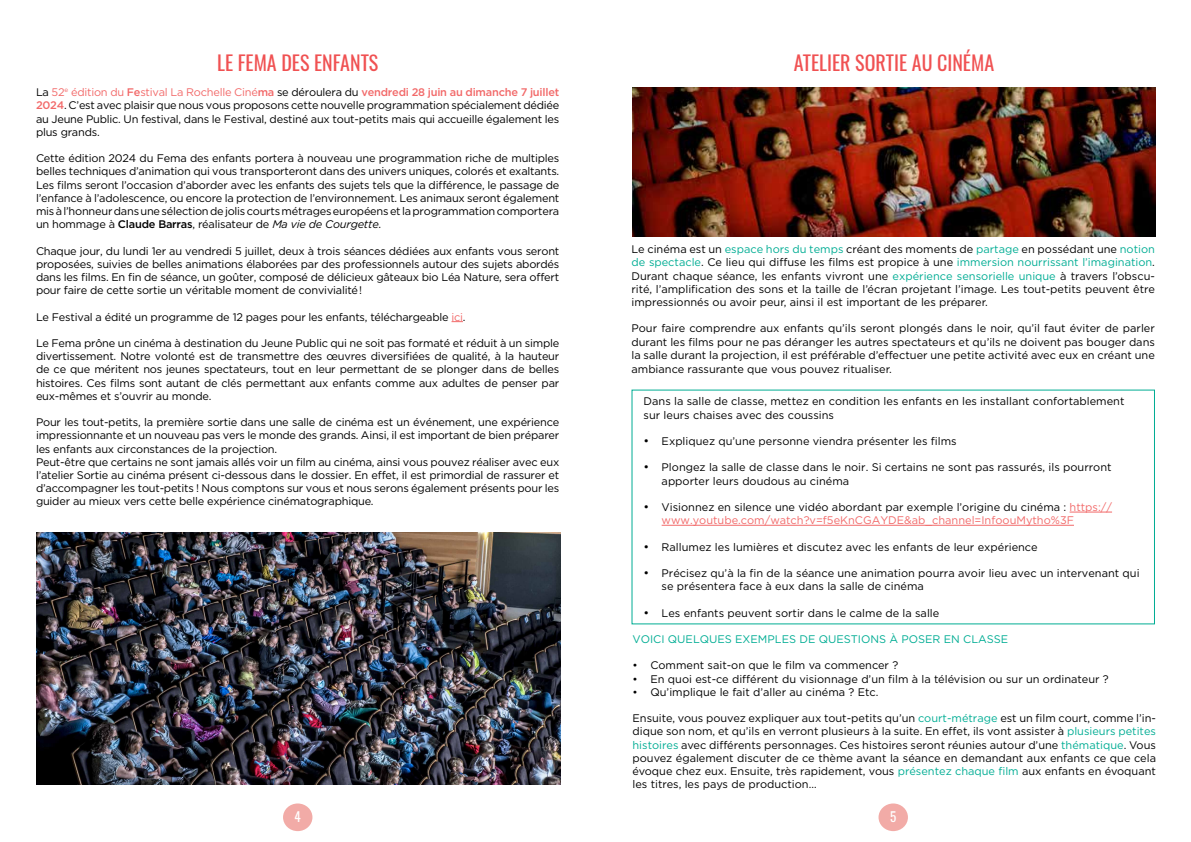
<style>
.page{position:relative;width:1191px;height:842px;background:#fff}
.page>*{position:absolute;margin:0;border:0;box-sizing:border-box;transform-origin:0 0}
.t1{font:20px "Oswald";color:#f05152}
.t2{font:13px "Oswald";color:#fff}
.t3{font:11px/13.2px "Gotham";letter-spacing:-.02em;color:#000;text-align:justify}
.t4{font:11px/13.2px "Gotham";color:#000}
.t5{font:11px/13.2px "Gotham";color:#f26969}
.t6{font:11px "Gotham";color:#00ad94}
.s1{color:#f26969}
.s2{font-weight:500;color:#f26969}
.s3{font-weight:500}
.s4{font-style:italic}
.s5{color:#00ad94}
.s6{font-size:12px}
.s7{font-size:12px;color:#000}
.s8{color:#000}
</style>
<div class="page">
<div style="left:878px;top:803px;width:30px;height:28px;background:#f2aba7;border-radius:50%"></div>
<div style="left:283px;top:803px;width:29px;height:28px;background:#f2aba7;border-radius:50%"></div>
<img style="left:37px;top:533px;width:523px;height:251px">
<svg style="left:451px;top:321px;width:12px;height:1px"></svg>
<img style="left:632px;top:87px;width:524px;height:150px">
<hr style="left:1069px;top:512px;width:43px;height:1px;background:#f26969">
<hr style="left:661px;top:525px;width:413px;height:1px;background:#f26969">
<h1 class="t1" style="left:217px;top:45px;width:107px">LE FEMA DES ENFANTS</h1>
<p class="t3" style="left:36px;top:85px;width:525px">La <span class="s1">52</span><sup>e</sup> <span class="s1">édition du</span> <span class="s2">Fe</span><span class="s1">stival La Rochelle Ciné</span><span class="s2">ma</span> se déroulera du <span class="s2">vendredi 28 juin au dimanche 7 juillet 2024</span>. C’est avec plaisir que nous vous proposons cette nouvelle programmation spécialement dédiée au Jeune Public. Un festival, dans le Festival, destiné aux tout-petits mais qui accueille également les plus grands.</p>
<p class="t3" style="left:36px;top:151px;width:525px">Cette édition 2024 du Fema des enfants portera à nouveau une programmation riche de multiples belles techniques d’animation qui vous transporteront dans des univers uniques, colorés et exaltants.<br>Les films seront l’occasion d’aborder avec les enfants des sujets tels que la différence, le passage de l’enfance à l’adolescence, ou encore la protection de l’environnement. Les animaux seront également mis à l’honneur dans une sélection de jolis courts métrages européens et la programmation comportera un hommage à <span class="s3">Claude Barras</span>, réalisateur de <span class="s4">Ma vie de Courgette</span>.</p>
<p class="t3" style="left:36px;top:244px;width:525px">Chaque jour, du lundi 1er au vendredi 5 juillet, deux à trois séances dédiées aux enfants vous seront proposées, suivies de belles animations élaborées par des professionnels autour des sujets abordés dans les films. En fin de séance, un goûter, composé de délicieux gâteaux bio Léa Nature, sera offert pour faire de cette sortie un véritable moment de convivialité !</p>
<p class="t3" style="left:36px;top:310px;width:431px">Le Festival a édité un programme de 12 pages pour les enfants, téléchargeable <span class="s1">ici</span>.</p>
<p class="t3" style="left:36px;top:336px;width:525px">Le Fema prône un cinéma à destination du Jeune Public qui ne soit pas formaté et réduit à un simple divertissement. Notre volonté est de transmettre des œuvres diversifiées de qualité, à la hauteur de ce que méritent nos jeunes spectateurs, tout en leur permettant de se plonger dans de belles histoires. Ces films sont autant de clés permettant aux enfants comme aux adultes de penser par eux-mêmes et s’ouvrir au monde.</p>
<p class="t3" style="left:36px;top:415px;width:525px;text-align:left">Pour les tout-petits, la première sortie dans une salle de cinéma est un événement, une expérience impressionnante et un nouveau pas vers le monde des grands. Ainsi, il est important de bien préparer les enfants aux circonstances de la projection.<br>Peut-être que certains ne sont jamais allés voir un film au cinéma, ainsi vous pouvez réaliser avec eux l’atelier Sortie au cinéma présent ci-dessous dans le dossier. En effet, il est primordial de rassurer et d’accompagner les tout-petits ! Nous comptons sur vous et nous serons également présents pour les guider au mieux vers cette belle expérience cinématographique.</p>
<h1 class="t1" style="left:793px;top:45px;width:202px">ATELIER SORTIE AU CINÉMA</h1>
<p class="t3" style="left:631px;top:242px;width:525px">Le cinéma est un <span class="s5">espace hors du temps</span> créant des moments de <span class="s5">partage</span> en possédant une <span class="s5">notion de spectacle</span>. Ce lieu qui diffuse les films est propice à une <span class="s5">immersion nourrissant l’imagination</span>.<br>Durant chaque séance, les enfants vivront une <span class="s5">expérience sensorielle unique</span> à travers l’obscu&shy;rité, l’amplification des sons et la taille de l’écran projetant l’image. Les tout-petits peuvent être impressionnés ou avoir peur, ainsi il est important de les préparer.</p>
<p class="t3" style="left:631px;top:322px;width:525px">Pour faire comprendre aux enfants qu’ils seront plongés dans le noir, qu’il faut éviter de parler durant les films pour ne pas déranger les autres spectateurs et qu’ils ne doivent pas bouger dans la salle durant la projection, il est préférable d’effectuer une petite activité avec eux en créant une</p>
<p class="t4" style="left:631px;top:362px;width:262px">ambiance rassurante que vous pouvez ritualiser.</p>
<p class="t4" style="left:643px;top:395px;width:482px">Dans la salle de classe, mettez en condition les enfants en les installant confortablement sur leurs chaises avec des coussins</p>
<p class="t4" style="left:643px;top:434px;width:314px"><span class="s6">•</span> Expliquez qu’une personne viendra présenter les films</p>
<p class="t4" style="left:661px;top:461px;width:451px;text-indent:-18px"><span class="s6">•</span> Plongez la salle de classe dans le noir. Si certains ne sont pas rassurés, ils pourront apporter leurs doudous au cinéma</p>
<p class="t5" style="left:661px;top:500px;width:452px;text-indent:-18px"><span class="s7">•</span> <span class="s8">Visionnez en silence une vidéo abordant par exemple l’origine du cinéma :</span> https:// www.youtube.com/watch?v=f5eKnCGAYDE&amp;ab_channel=InfoouMytho%3F</p>
<p class="t4" style="left:643px;top:540px;width:396px"><span class="s6">•</span> Rallumez les lumières et discutez avec les enfants de leur expérience</p>
<p class="t4" style="left:661px;top:566px;width:479px;text-indent:-18px"><span class="s6">•</span> Précisez qu’à la fin de la séance une animation pourra avoir lieu avec un intervenant qui se présentera face à eux dans la salle de cinéma</p>
<p class="t4" style="left:643px;top:606px;width:297px"><span class="s6">•</span> Les enfants peuvent sortir dans le calme de la salle</p>
<p class="t6" style="left:632px;top:632px;width:23px">voici</p>
<p class="t6" style="left:668px;top:632px;width:9px">quelques</p>
<p class="t6" style="left:735px;top:632px;width:24px">exemples</p>
<p class="t6" style="left:799px;top:632px;width:28px">de ques</p>
<p class="t6" style="left:850px;top:632px;width:76px">tions à poser</p>
<p class="t6" style="left:944px;top:632px;width:28px">en classe</p>
<p class="t4" style="left:632px;top:659px;width:267px">• Comment sait-on que le film va commencer ?</p>
<p class="t4" style="left:632px;top:672px;width:478px">• En quoi est-ce différent du visionnage d’un film à la télévision ou sur un ordinateur ?</p>
<p class="t4" style="left:632px;top:685px;width:247px">• Qu’implique le fait d’aller au cinéma ? Etc.</p>
<p class="t3" style="left:632px;top:711px;width:525px">Ensuite, vous pouvez expliquer aux tout-petits qu’un <span class="s5">court-métrage</span> est un film court, comme l’in&shy;dique son nom, et qu’ils en verront plusieurs à la suite. En effet, ils vont assister à <span class="s5">plusieurs petites histoires</span> avec différents personnages. Ces histoires seront réunies autour d’une <span class="s5">thématique</span>. Vous pouvez également discuter de ce thème avant la séance en demandant aux enfants ce que cela évoque chez eux. Ensuite, très rapidement, vous <span class="s5">présentez chaque film</span> aux enfants en évoquant les titres, les pays de production…</p>
<p class="t2" style="left:294px;top:805px;width:8px">4</p>
<p class="t2" style="left:890px;top:805px;width:8px">5</p>
</div>
